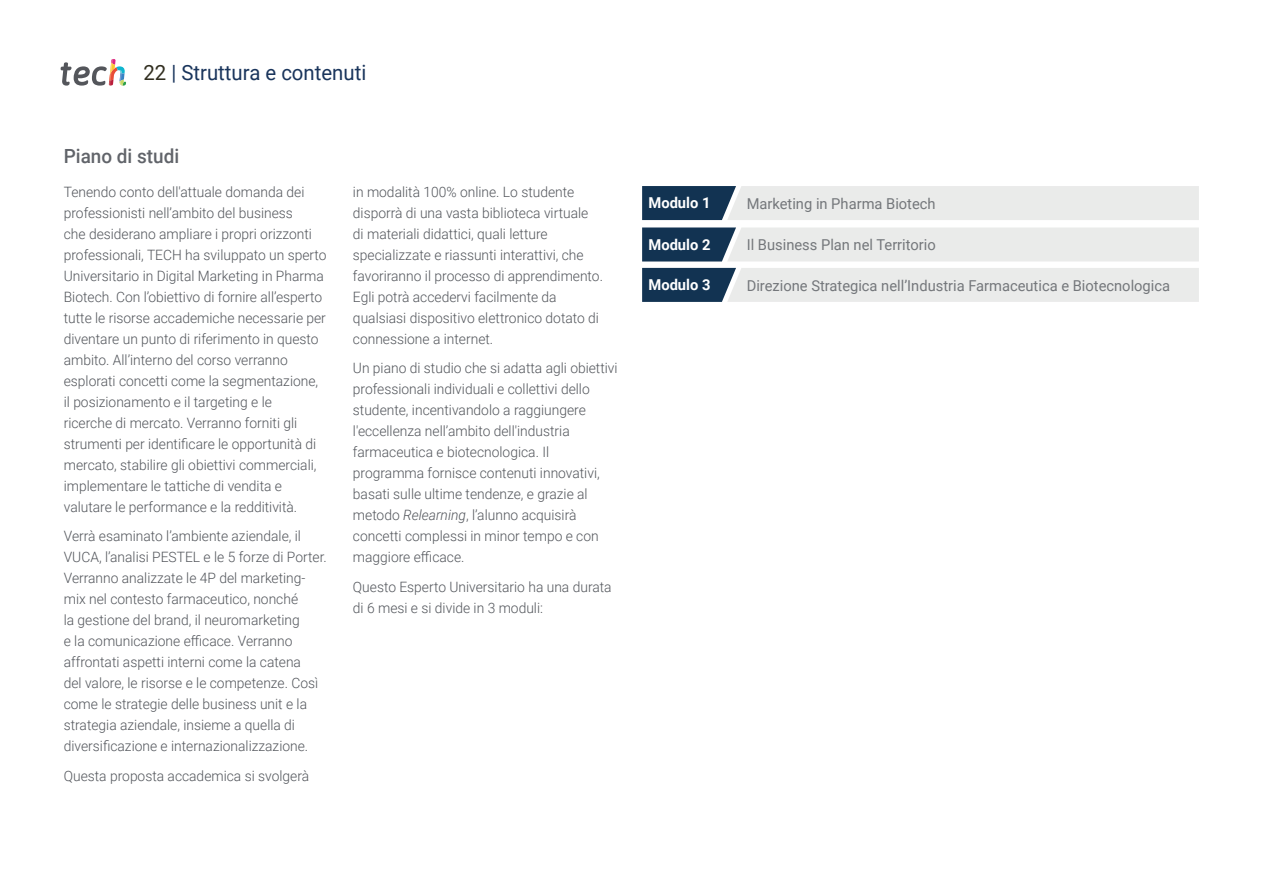
<style>
.page{position:relative;width:1263px;height:893px;background:#fff}
.page>*{position:absolute;margin:0;border:0;box-sizing:border-box;transform-origin:0 0}
.t1{font:21px "Roboto";color:#1a355c}
.t2{font:500 19.5px "Roboto";color:#61646a}
.t3{font:15px "Roboto";color:#74777b}
.t4{font:700 15px "Roboto";color:#fff}
.t5{font:300 14.25px/21px "Roboto";color:#52555b}
.s1{color:#312e20}
.s2{font-style:italic}
</style>
<div class="page">
<svg style="left:642px;top:268px;width:557px;height:34px;background:#c8ced2"></svg>
<svg style="left:642px;top:227px;width:557px;height:34px;background:#c9cfd3"></svg>
<svg style="left:642px;top:186px;width:557px;height:34px;background:#c8ced2"></svg>
<svg style="left:61px;top:59px;width:65px;height:27px"></svg>
<h1 class="t1" style="left:144px;top:57px;width:224px"><span class="s1">22</span> | Struttura e contenuti</h1>
<h2 class="t2" style="left:64px;top:143px;width:117px">Piano di studi</h2>
<p class="t5" style="left:64px;top:181px;width:264px">Tenendo conto dell'attuale domanda dei professionisti nell’ambito del business<br>che desiderano ampliare i propri orizzonti professionali, TECH ha sviluppato un sperto Universitario in Digital Marketing in Pharma Biotech. Con l’obiettivo di fornire all’esperto tutte le risorse accademiche necessarie per diventare un punto di riferimento in questo ambito. All’interno del corso verranno esplorati concetti come la segmentazione, il posizionamento e il targeting e le<br>ricerche di mercato. Verranno forniti gli strumenti per identificare le opportunità di mercato, stabilire gli obiettivi commerciali, implementare le tattiche di vendita e valutare le performance e la redditività.</p>
<p class="t5" style="left:64px;top:525px;width:265px">Verrà esaminato l’ambiente aziendale, il VUCA, l’analisi PESTEL e le 5 forze di Porter.<br>Verranno analizzate le 4P del marketing&shy;mix nel contesto farmaceutico, nonché<br>la gestione del brand, il neuromarketing<br>e la comunicazione efficace. Verranno affrontati aspetti interni come la catena<br>del valore, le risorse e le competenze. Così come le strategie delle business unit e la strategia aziendale, insieme a quella di diversificazione e internazionalizzazione.</p>
<p class="t5" style="left:64px;top:765px;width:247px">Questa proposta accademica si svolgerà</p>
<p class="t5" style="left:353px;top:181px;width:252px">in modalità 100% online. Lo studente disporrà di una vasta biblioteca virtuale<br>di materiali didattici, quali letture specializzate e riassunti interattivi, che favoriranno il processo di apprendimento.<br>Egli potrà accedervi facilmente da qualsiasi dispositivo elettronico dotato di connessione a internet.</p>
<p class="t5" style="left:353px;top:357px;width:266px">Un piano di studio che si adatta agli obiettivi professionali individuali e collettivi dello studente, incentivandolo a raggiungere l'eccellenza nell’ambito dell'industria farmaceutica e biotecnologica. Il programma fornisce contenuti innovativi, basati sulle ultime tendenze, e grazie al metodo <span class="s2">Relearning</span>, l’alunno acquisirà concetti complessi in minor tempo e con maggiore efficace.</p>
<p class="t5" style="left:353px;top:576px;width:260px">Questo Esperto Universitario ha una durata di 6 mesi e si divide in 3 moduli:</p>
<p class="t4" style="left:648px;top:192px;width:63px">Modulo 1</p>
<p class="t3" style="left:747px;top:193px;width:190px">Marketing in Pharma Biotech</p>
<p class="t4" style="left:648px;top:234px;width:63px">Modulo 2</p>
<p class="t4" style="left:648px;top:274px;width:63px">Modulo 3</p>
<p class="t3" style="left:747px;top:234px;width:191px">Il Business Plan nel Territorio</p>
<p class="t3" style="left:747px;top:275px;width:425px">Direzione Strategica nell’Industria Farmaceutica e Biotecnologica</p>
</div>
